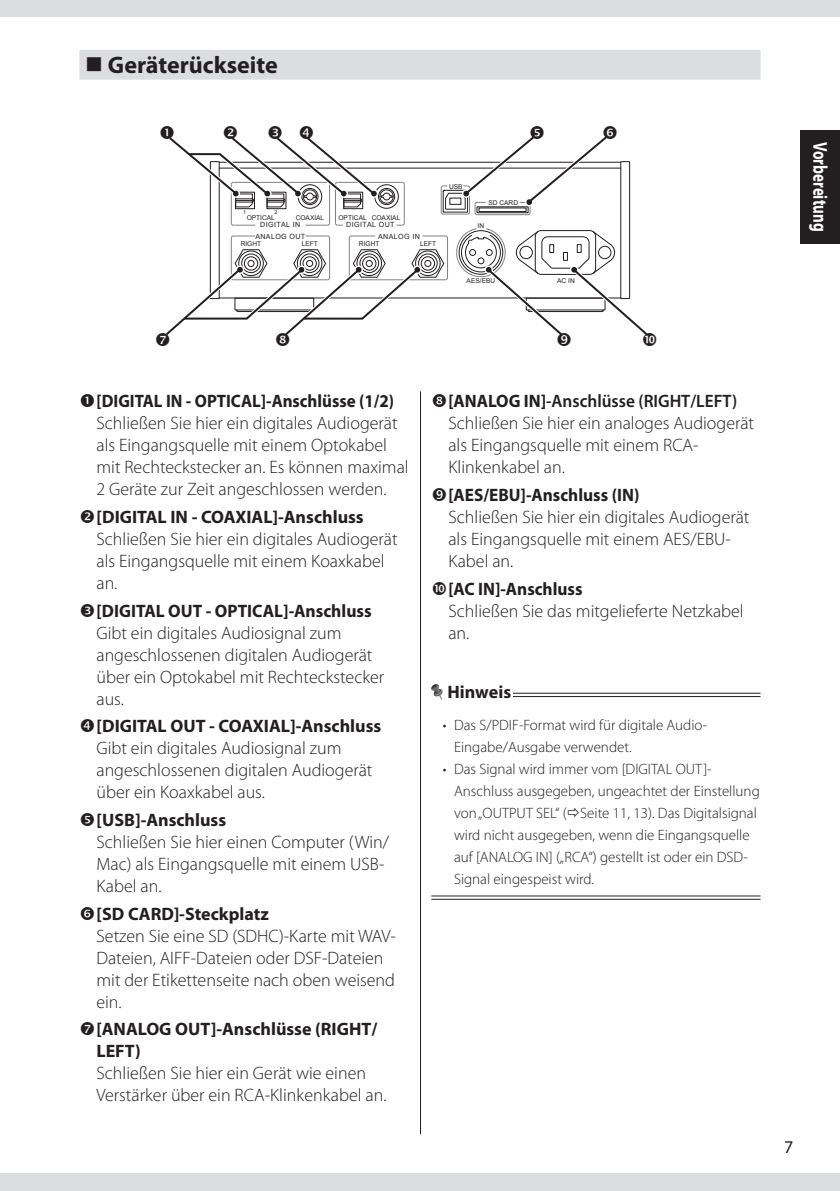
<style>
.page{position:relative;width:840px;height:1191px;background:#fff}
.page>*{position:absolute;margin:0;border:0;box-sizing:border-box;transform-origin:0 0}
.t1{font:700 24px "Myriad Pro";color:#231f20}
.t2{font:700 20px "Myriad Pro";color:#fff;scale:.75 1}
.t3{font:300 18px/22px "Myriad Pro";color:#231f20}
.t4{font:700 18px/22px "Myriad Pro";color:#231f20}
.t5{font:700 18px "Myriad Pro";color:#231f20;scale:.96 1}
.t6{font:700 18px "Myriad Pro";color:#231f20;scale:.94 1}
.t7{font:18px "Myriad Pro";color:#231f20}
.t8{font:300 15px/22px "Myriad Pro";color:#231f20}
.t9{font:7.2px "Arial";letter-spacing:.05em;color:#231f20}
.t10{font:6.6px "Arial";color:#231f20}
.t11{font:5.2px "Arial";color:#231f20}
.s1{font-weight:700}
.s2{font-weight:600}
</style>
<div class="page">
<div style="left:0;top:0;width:839px;height:17px;background:#dcdddf"></div>
<div style="left:0;top:1174px;width:839px;height:17px;background:#dcdddf"></div>
<div style="left:799px;top:130px;width:40px;height:113px;background:#231f20"></div>
<svg style="left:209px;top:161px;width:421px;height:138px"></svg>
<div style="left:374px;top:185px;width:24px;height:23px;border:1px solid #231f20;border-radius:50%"></div>
<div style="left:343px;top:192px;width:20px;height:17px;border:1px solid #231f20"></div>
<div style="left:378px;top:188px;width:16px;height:17px;border:1px solid #231f20;border-radius:50%"></div>
<div style="left:266px;top:192px;width:20px;height:17px;border:1px solid #231f20"></div>
<div style="left:235px;top:192px;width:19px;height:17px;border:1px solid #231f20"></div>
<hr style="left:620px;top:162px;width:1px;height:136px;background:#231f20">
<hr style="left:219px;top:162px;width:1px;height:136px;background:#231f20">
<hr style="left:219px;top:168px;width:401px;height:1px;background:#231f20">
<hr style="left:231px;top:238px;width:1px;height:40px;background:#808285">
<hr style="left:447px;top:238px;width:1px;height:40px;background:#808285">
<hr style="left:348px;top:238px;width:1px;height:40px;background:#808285">
<hr style="left:329px;top:238px;width:1px;height:40px;background:#808285">
<svg style="left:305px;top:235px;width:25px;height:4px"></svg>
<svg style="left:230px;top:235px;width:25px;height:4px"></svg>
<svg style="left:348px;top:235px;width:27px;height:4px"></svg>
<svg style="left:422px;top:235px;width:26px;height:4px"></svg>
<svg style="left:230px;top:222px;width:25px;height:4px"></svg>
<hr style="left:329px;top:184px;width:1px;height:39px;background:#808285">
<hr style="left:231px;top:184px;width:1px;height:39px;background:#808285">
<hr style="left:337px;top:182px;width:65px;height:1px;background:#808285">
<svg style="left:305px;top:222px;width:37px;height:4px"></svg>
<svg style="left:396px;top:222px;width:9px;height:4px"></svg>
<svg style="left:401px;top:181px;width:4px;height:4px"></svg>
<hr style="left:335px;top:184px;width:1px;height:39px;background:#808285">
<hr style="left:403px;top:184px;width:1px;height:39px;background:#808285">
<div style="left:383px;top:193px;width:7px;height:7px;border:1px solid #231f20;border-radius:3px"></div>
<div style="left:379px;top:190px;width:14px;height:13px;border:1px solid #231f20;border-radius:50%"></div>
<div style="left:79px;top:50px;width:681px;height:30px;background:#dcdddf"></div>
<hr style="left:493px;top:693px;width:267px;height:1px;background:#231f20">
<hr style="left:493px;top:696px;width:267px;height:1px;background:#231f20">
<hr style="left:431px;top:895px;width:329px;height:1px;background:#231f20">
<hr style="left:431px;top:899px;width:329px;height:1px;background:#231f20">
<div style="left:431px;top:680px;width:81px;height:22px;background:#fff"></div>
<svg style="left:431px;top:684px;width:12px;height:15px"></svg>
<hr style="left:420px;top:391px;width:1px;height:743px;background:#231f20">
<svg style="left:169px;top:137px;width:209px;height:71px"></svg>
<svg style="left:440px;top:136px;width:191px;height:80px"></svg>
<svg style="left:165px;top:249px;width:283px;height:87px"></svg>
<svg style="left:454px;top:227px;width:194px;height:109px"></svg>
<h1 class="t1" style="left:108px;top:51px;width:171px">Geräterückseite</h1>
<p class="t11" style="left:243px;top:208px;width:4px">1</p>
<p class="t11" style="left:274px;top:208px;width:4px">2</p>
<p class="t10" style="left:246px;top:213px;width:30px">OPTICAL</p>
<p class="t10" style="left:295px;top:213px;width:30px">COAXIAL</p>
<p class="t10" style="left:338px;top:213px;width:63px">OPTICAL COAXIAL</p>
<p class="t9" style="left:260px;top:220px;width:41px">DIGITAL IN</p>
<p class="t9" style="left:346px;top:220px;width:50px">DIGITAL OUT</p>
<p class="t9" style="left:255px;top:231px;width:51px">ANALOG OUT</p>
<p class="t9" style="left:378px;top:231px;width:43px">ANALOG IN</p>
<p class="t10" style="left:240px;top:240px;width:22px">RIGHT</p>
<p class="t10" style="left:302px;top:240px;width:18px">LEFT</p>
<p class="t10" style="left:359px;top:240px;width:22px">RIGHT</p>
<p class="t10" style="left:420px;top:240px;width:18px">LEFT</p>
<p class="t10" style="left:449px;top:182px;width:15px">USB</p>
<p class="t10" style="left:488px;top:198px;width:31px">SD CARD</p>
<p class="t10" style="left:477px;top:222px;width:8px">IN</p>
<p class="t10" style="left:466px;top:277px;width:30px">AES/EBU</p>
<p class="t10" style="left:557px;top:276px;width:19px">AC IN</p>
<p class="t2" style="left:830px;top:142px;width:121px;rotate:90deg">Vorbereitung</p>
<p class="t6" style="left:96px;top:391px;width:318px">[DIGITAL IN - OPTICAL]-Anschlüsse (1/2)</p>
<p class="t3" style="left:96px;top:412px;width:313px">Schließen Sie hier ein digitales Audiogerät als Eingangsquelle mit einem Optokabel mit Rechteckstecker an. Es können maximal 2 Geräte zur Zeit angeschlossen werden.</p>
<p class="t4" style="left:96px;top:506px;width:269px">[DIGITAL IN - COAXIAL]-Anschluss</p>
<p class="t3" style="left:96px;top:528px;width:302px">Schließen Sie hier ein digitales Audiogerät als Eingangsquelle mit einem Koaxkabel an.</p>
<p class="t4" style="left:96px;top:599px;width:276px">[DIGITAL OUT - OPTICAL]-Anschluss</p>
<p class="t3" style="left:96px;top:622px;width:289px">Gibt ein digitales Audiosignal zum angeschlossenen digitalen Audiogerät über ein Optokabel mit Rechteckstecker aus.</p>
<p class="t4" style="left:96px;top:715px;width:286px">[DIGITAL OUT - COAXIAL]-Anschluss</p>
<p class="t3" style="left:96px;top:737px;width:277px">Gibt ein digitales Audiosignal zum angeschlossenen digitalen Audiogerät über ein Koaxkabel aus.</p>
<p class="t4" style="left:96px;top:809px;width:131px">[USB]-Anschluss</p>
<p class="t3" style="left:96px;top:831px;width:294px">Schließen Sie hier einen Computer (Win/<br>Mac) als Eingangsquelle mit einem USB-<br>Kabel an.</p>
<p class="t4" style="left:96px;top:902px;width:174px">[SD CARD]-Steckplatz</p>
<p class="t3" style="left:96px;top:925px;width:301px">Setzen Sie eine SD (SDHC)-Karte mit WAV-<br>Dateien, AIFF-Dateien oder DSF-Dateien mit der Etikettenseite nach oben weisend ein.</p>
<p class="t4" style="left:96px;top:1018px;width:282px">[ANALOG OUT]-Anschlüsse (RIGHT/<br>LEFT)</p>
<p class="t3" style="left:96px;top:1062px;width:291px">Schließen Sie hier ein Gerät wie einen<br>Verstärker über ein RCA-Klinkenkabel an.</p>
<p class="t3" style="left:448px;top:390px;width:307px"><span class="s1">[ANALOG IN]</span><span class="s2">-Anschlüsse (RIGHT/LEFT)<br></span>Schließen Sie hier ein analoges Audiogerät als Eingangsquelle mit einem RCA-Klinkenkabel an.</p>
<p class="t5" style="left:448px;top:484px;width:200px">[AES/EBU]-Anschluss (IN)</p>
<p class="t3" style="left:448px;top:506px;width:302px">Schließen Sie hier ein digitales Audiogerät als Eingangsquelle mit einem AES/EBU-<br>Kabel an.</p>
<p class="t5" style="left:448px;top:578px;width:141px">[AC IN]-Anschluss</p>
<p class="t3" style="left:448px;top:600px;width:297px">Schließen Sie das mitgelieferte Netzkabel an.</p>
<p class="t4" style="left:447px;top:681px;width:65px">Hinweis</p>
<p class="t8" style="left:454px;top:714px;width:254px;text-indent:-11px">• Das S/PDIF-Format wird für digitale Audio-<br>Eingabe/Ausgabe verwendet.</p>
<p class="t8" style="left:454px;top:758px;width:307px;text-indent:-11px">• Das Signal wird immer vom [DIGITAL OUT]- Anschluss ausgegeben, ungeachtet der Einstellung von „OUTPUT SEL“ ( Seite 11, 13). Das Digitalsignal wird nicht ausgegeben, wenn die Eingangsquelle auf [ANALOG IN] („RCA“) gestellt ist oder ein DSD-Signal eingespeist wird.</p>
<p class="t7" style="left:783px;top:1137px;width:11px">7</p>
</div>
